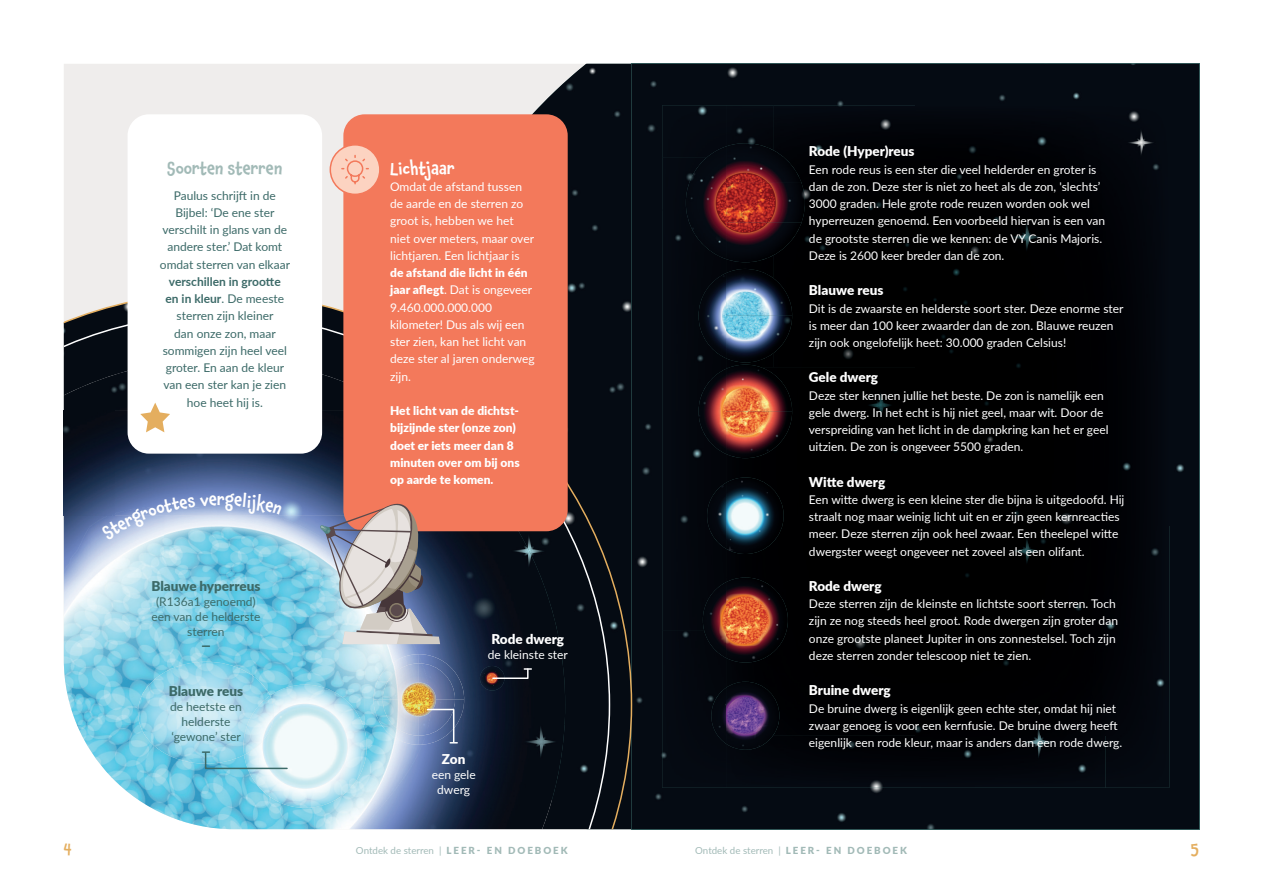
<style>
.page{position:relative;width:1263px;height:893px;background:#fff}
.page>*{position:absolute;margin:0;border:0;box-sizing:border-box;transform-origin:0 0}
.t1{font:500 16.5px "Chaloops";color:#a2bab7}
.t2{font:500 16.5px "Chaloops";color:#fff}
.t3{font:500 16.5px "Chaloops";color:#e4ae5f}
.t4{font:900 13.5px "Lato";color:#fff}
.t5{font:900 13.5px "Lato";color:#3c6a68}
.t6{font:12px/17.2px "Lato";color:#fff}
.t7{font:12px/17.2px "Lato";color:#3c6a68;text-align:center}
.t8{font:900 12px/17.2px "Lato";color:#fff}
.t9{font:9.75px "Lato";color:#a2bab7}
.s1{font-weight:700}
.s2{font-weight:900}
</style>
<div class="page">
<div style="left:64px;top:64px;width:339px;height:227px;background:#efedec"></div>
<img style="left:414px;top:64px;width:217px;height:227px">
<svg style="left:64px;top:291px;width:567px;height:538px;background:#26292d"></svg>
<svg style="left:64px;top:314px;width:546px;height:515px;background:#4d6c7f"></svg>
<div style="left:128px;top:114px;width:194px;height:340px;background:#fff;border-radius:21px"></div>
<div style="left:343px;top:114px;width:225px;height:417px;background:#f3795b;border-radius:21px"></div>
<svg style="left:202px;top:645px;width:7px;height:2px"></svg>
<svg style="left:320px;top:500px;width:120px;height:144px;background:#a9a4aa"></svg>
<div style="left:330px;top:145px;width:50px;height:49px;background:#fcd3c1;border-radius:50%"></div>
<div style="left:330px;top:144px;width:51px;height:51px;border:2px solid #f3795b;border-radius:50%"></div>
<svg style="left:140px;top:403px;width:30px;height:29px"></svg>
<svg style="left:341px;top:155px;width:28px;height:30px"></svg>
<img style="left:244px;top:685px;width:123px;height:123px">
<img style="left:480px;top:666px;width:24px;height:24px;border-radius:12px">
<svg style="left:491px;top:667px;width:40px;height:13px"></svg>
<img style="left:138px;top:662px;width:132px;height:102px">
<img style="left:243px;top:695px;width:31px;height:56px">
<img style="left:263px;top:718px;width:11px;height:22px">
<svg style="left:202px;top:751px;width:87px;height:19px"></svg>
<img style="left:374px;top:654px;width:90px;height:91px">
<img style="left:383px;top:663px;width:72px;height:73px">
<img style="left:402px;top:682px;width:34px;height:34px;border-radius:17px">
<svg style="left:426px;top:708px;width:31px;height:35px"></svg>
<div style="left:631px;top:64px;width:568px;height:765px;background:#050b13"></div>
<svg style="left:631px;top:292px;width:1px;height:537px"></svg>
<div style="left:1106px;top:105px;width:63px;height:420px;background:#03050b"></div>
<div style="left:1106px;top:525px;width:63px;height:263px;background:#03060c"></div>
<img style="left:726px;top:788px;width:345px;height:1px">
<div style="left:662px;top:105px;width:64px;height:53px;background:#050a12"></div>
<img style="left:662px;top:210px;width:64px;height:578px">
<div style="left:662px;top:157px;width:45px;height:53px;background:#050a12"></div>
<div style="left:916px;top:105px;width:190px;height:630px;background:#000001"></div>
<div style="left:726px;top:735px;width:380px;height:53px;background:#03050b"></div>
<img style="left:774px;top:105px;width:142px;height:262px">
<img style="left:726px;top:367px;width:190px;height:369px">
<img style="left:726px;top:105px;width:48px;height:38px">
<img style="left:726px;top:262px;width:48px;height:103px">
<img style="left:686px;top:148px;width:37px;height:51px">
<img style="left:726px;top:143px;width:75px;height:40px">
<img style="left:726px;top:183px;width:79px;height:40px">
<img style="left:726px;top:223px;width:75px;height:39px">
<svg style="left:713px;top:275px;width:9px;height:7px"></svg>
<img style="left:726px;top:269px;width:66px;height:93px">
<svg style="left:707px;top:592px;width:6px;height:9px"></svg>
<img style="left:726px;top:577px;width:62px;height:86px">
<img style="left:699px;top:375px;width:16px;height:36px">
<img style="left:726px;top:365px;width:66px;height:93px">
<svg style="left:708px;top:498px;width:4px;height:10px"></svg>
<svg style="left:734px;top:477px;width:11px;height:2px"></svg>
<svg style="left:101px;top:495px;width:116px;height:45px;background:#99afd3"></svg>
<svg style="left:225px;top:493px;width:57px;height:22px"></svg>
<h1 class="t1" style="left:167px;top:156px;width:117px">Soorten sterren</h1>
<p class="t7" style="left:160px;top:186px;width:132px">Paulus schrijft in de<br>Bijbel: ‘De ene ster verschilt in glans van de andere ster.’ Dat komt omdat sterren van elkaar</p>
<p class="t7" style="left:163px;top:272px;width:126px"><span class="s1">verschillen in grootte en in kleur</span>. De meeste sterren zijn kleiner<br>dan onze zon, maar sommigen zijn heel veel groter. En aan de kleur van een ster kan je zien hoe heet hij is.</p>
<h1 class="t2" style="left:217px;top:487px;width:9px">r</h1>
<p class="t5" style="left:152px;top:576px;width:110px">Blauwe hyperreus</p>
<p class="t7" style="left:152px;top:594px;width:110px;line-height:15px">(R136a1 genoemd) een van de helderste sterren</p>
<p class="t5" style="left:169px;top:680px;width:76px">Blauwe reus</p>
<p class="t7" style="left:170px;top:698px;width:73px;line-height:15px">de heetste en helderste ‘gewone’ ster</p>
<h1 class="t2" style="left:390px;top:156px;width:66px">Lichtjaar</h1>
<p class="t6" style="left:390px;top:177px;width:145px">Omdat de afstand tussen de aarde en de sterren zo groot is, hebben we het niet over meters, maar over lichtjaren. Een lichtjaar is</p>
<p class="t6" style="left:390px;top:264px;width:146px"><span class="s2">de afstand die licht in één jaar aflegt</span>. Dat is ongeveer<br>9.460.000.000.000 kilometer! Dus als wij een ster zien, kan het licht van deze ster al jaren onderweg zijn.</p>
<p class="t8" style="left:390px;top:402px;width:131px">Het licht van de dichtst&shy;bijzijnde ster (onze zon) doet er iets meer dan 8 minuten over om bij ons op aarde te komen.</p>
<p class="t4" style="left:491px;top:629px;width:74px">Rode dwerg</p>
<p class="t6" style="left:488px;top:646px;width:82px">de kleinste ster</p>
<p class="t4" style="left:442px;top:748px;width:25px">Zon</p>
<p class="t6" style="left:432px;top:766px;width:46px;line-height:15px;text-align:center">een gele dwerg</p>
<h1 class="t3" style="left:64px;top:836px;width:9px">4</h1>
<p class="t9" style="left:356px;top:843px;width:213px">Ontdek de sterren | <span class="s2">L E E R - E N D O E B O E K</span></p>
<p class="t4" style="left:809px;top:141px;width:107px">Rode (Hyper)reus</p>
<p class="t6" style="left:809px;top:160px;width:298px">Een rode reus is een ster die veel helderder en groter is dan de zon. Deze ster is niet zo heet als de zon, 'slechts’ 3000 graden. Hele grote rode reuzen worden ook wel hyperreuzen genoemd. Een voorbeeld hiervan is een van de grootste sterren die we kennen: de VY Canis Majoris.<br>Deze is 2600 keer breder dan de zon.</p>
<p class="t4" style="left:809px;top:280px;width:76px">Blauwe reus</p>
<p class="t6" style="left:809px;top:299px;width:316px">Dit is de zwaarste en helderste soort ster. Deze enorme ster is meer dan 100 keer zwaarder dan de zon. Blauwe reuzen zijn ook ongelofelijk heet: 30.000 graden Celsius!</p>
<p class="t4" style="left:809px;top:367px;width:71px">Gele dwerg</p>
<p class="t6" style="left:809px;top:386px;width:301px">Deze ster kennen jullie het beste. De zon is namelijk een gele dwerg. In het echt is hij niet geel, maar wit. Door de verspreiding van het licht in de dampkring kan het er geel uitzien. De zon is ongeveer 5500 graden.</p>
<p class="t4" style="left:809px;top:472px;width:78px">Witte dwerg</p>
<p class="t6" style="left:809px;top:490px;width:317px">Een witte dwerg is een kleine ster die bijna is uitgedoofd. Hij straalt nog maar weinig licht uit en er zijn geen kernreacties meer. Deze sterren zijn ook heel zwaar. Een theelepel witte dwergster weegt ongeveer net zoveel als een olifant.</p>
<p class="t4" style="left:809px;top:576px;width:74px">Rode dwerg</p>
<p class="t6" style="left:809px;top:595px;width:311px">Deze sterren zijn de kleinste en lichtste soort sterren. Toch zijn ze nog steeds heel groot. Rode dwergen zijn groter dan onze grootste planeet Jupiter in ons zonnestelsel. Toch zijn deze sterren zonder telescoop niet te zien.</p>
<p class="t4" style="left:809px;top:680px;width:83px">Bruine dwerg</p>
<p class="t6" style="left:809px;top:699px;width:315px">De bruine dwerg is eigenlijk geen echte ster, omdat hij niet zwaar genoeg is voor een kernfusie. De bruine dwerg heeft eigenlijk een rode kleur, maar is anders dan een rode dwerg.</p>
<p class="t9" style="left:695px;top:843px;width:213px">Ontdek de sterren | <span class="s2">L E E R - E N D O E B O E K</span></p>
<h1 class="t3" style="left:1191px;top:836px;width:10px">5</h1>
</div>
